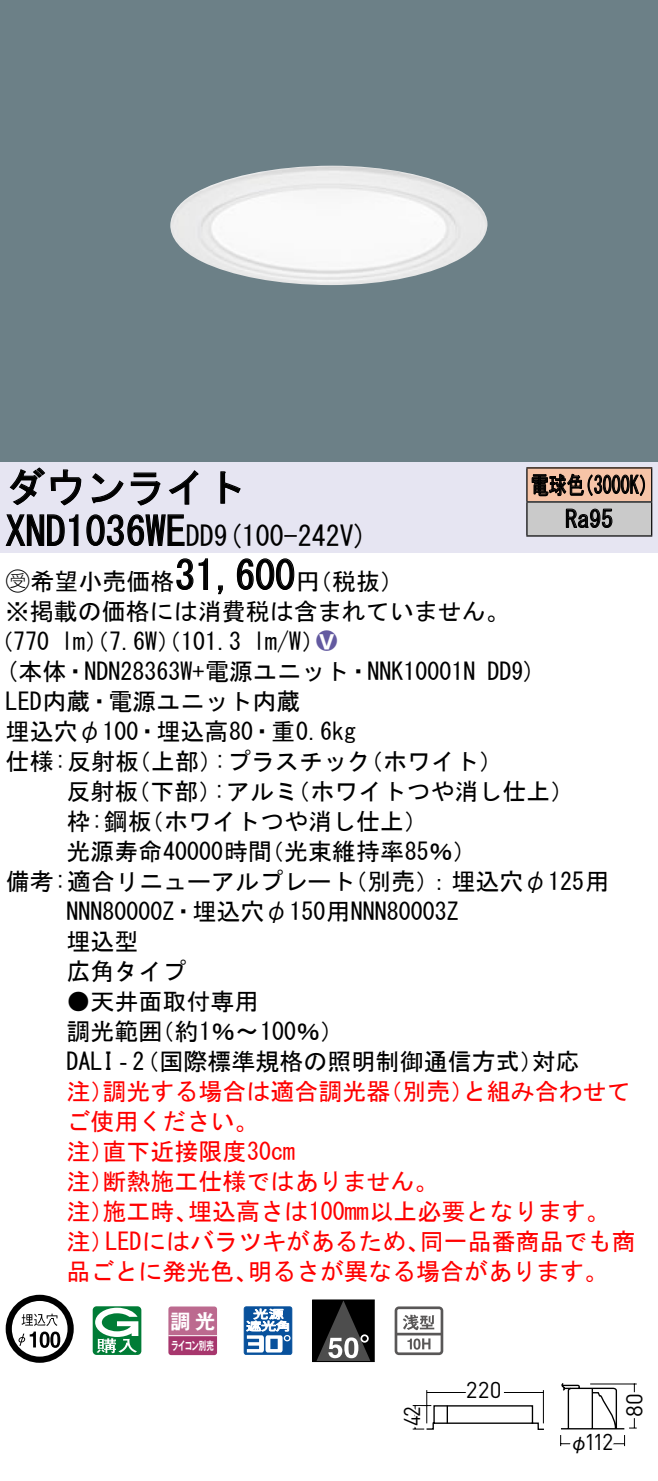
<style>
.page{position:relative;width:658px;height:1481px;background:#fff}
.page>*{position:absolute;margin:0;border:0;box-sizing:border-box;transform-origin:0 0}
.t1{font:40px "MS Gothic";color:#000}
.t2{font:28px "MS Gothic";color:#000}
.t3{font:24px/30px "MS Gothic";color:#000}
.t4{font:24px/30px "MS Gothic";color:#f00}
.t5{font:24px/34px "MS Gothic";color:#000;scale:.75 1}
.t6{font:24px "Ford Classification 1";color:#635aa0}
.t7{font:22.8px "DINOT";letter-spacing:-.03em;color:#000}
.t8{font:22.8px "DINOT";letter-spacing:-.03em;color:#000;scale:.95 1}
.t9{font:22.8px "DINOT";letter-spacing:-.03em;color:#000;scale:.9 1}
.t10{font:20px "Gothic MB101 Pro De Bold 90 pv RKSJ H";color:#fff}
.t11{font:20px "Gothic BBB Pro Medium 90 pv RKSJ H";color:#000;scale:.95 1}
.t12{font:11.6px "Gothic MB101 Pro De Bold 90 pv RKSJ H";letter-spacing:-.05em;color:#fff;scale:.65 1}
.s1{font-size:28px}
.s2{font-family:"Ford Classification 1"}
.s3{color:#fff}
</style>
<div class="page">
<div style="left:0;top:0;width:658px;height:462px;background:#6c8087"></div>
<img style="left:170px;top:166px;width:318px;height:119px">
<div style="left:0;top:462px;width:658px;height:90px;background:#e6e5f2"></div>
<svg style="left:9px;top:467px;width:73px;height:39px"></svg>
<svg style="left:91px;top:473px;width:33px;height:30px"></svg>
<svg style="left:130px;top:472px;width:30px;height:34px"></svg>
<svg style="left:168px;top:470px;width:30px;height:35px"></svg>
<svg style="left:220px;top:471px;width:21px;height:33px"></svg>
<svg style="left:5px;top:514px;width:74px;height:32px"></svg>
<svg style="left:86px;top:514px;width:99px;height:32px"></svg>
<svg style="left:176px;top:558px;width:32px;height:32px"></svg>
<svg style="left:218px;top:585px;width:5px;height:10px"></svg>
<svg style="left:236px;top:558px;width:59px;height:32px"></svg>
<svg style="left:6px;top:1295px;width:68px;height:68px"></svg>
<svg style="left:40px;top:1331px;width:10px;height:17px"></svg>
<svg style="left:50px;top:1331px;width:10px;height:17px"></svg>
<svg style="left:93px;top:1306px;width:48px;height:49px"></svg>
<svg style="left:168px;top:1306px;width:49px;height:49px;background:#b55984"></svg>
<hr style="left:168px;top:1335px;width:49px;height:1px;background:#fff">
<svg style="left:244px;top:1306px;width:48px;height:49px"></svg>
<div style="left:312px;top:1300px;width:62px;height:61px;background:#000"></div>
<svg style="left:317px;top:1301px;width:53px;height:59px"></svg>
<div style="left:312px;top:1299px;width:62px;height:63px;border:1px solid #000"></div>
<svg style="left:394px;top:1306px;width:49px;height:49px"></svg>
<div style="left:527px;top:468px;width:124px;height:34px;background:#f7c4a7"></div>
<div style="left:527px;top:502px;width:124px;height:34px;background:#cacaca"></div>
<hr style="left:526px;top:467px;width:126px;height:2px;background:#000">
<hr style="left:526px;top:468px;width:1px;height:33px;background:#000">
<hr style="left:651px;top:468px;width:1px;height:33px;background:#000">
<hr style="left:526px;top:501px;width:126px;height:2px;background:#000">
<hr style="left:526px;top:502px;width:1px;height:33px;background:#000">
<hr style="left:651px;top:502px;width:1px;height:33px;background:#000">
<hr style="left:526px;top:535px;width:126px;height:2px;background:#000">
<svg style="left:531px;top:473px;width:114px;height:24px"></svg>
<svg style="left:565px;top:508px;width:47px;height:20px"></svg>
<svg style="left:560px;top:1383px;width:77px;height:64px"></svg>
<svg style="left:412px;top:1390px;width:132px;height:40px"></svg>
<h1 class="t1" style="left:6px;top:467px;width:242px">ダウンライト</h1>
<p class="t2" style="left:214px;top:522px;width:155px">(9 100-242 (V</p>
<h1 class="t1" style="left:6px;top:511px;width:210px">XND1036WE<span class="s1">DD</span></h1>
<h1 class="t1" style="left:175px;top:555px;width:121px">31,600</h1>
<p class="t3" style="left:6px;top:566px;width:505px"><span class="s2">B</span>希望小売価格<br>※掲載の価格には消費税は含まれていません。</p>
<p class="t6" style="left:316px;top:629px;width:22px">2<span class="s3">8</span></p>
<p class="t3" style="left:296px;top:566px;width:109px">（円税抜(</p>
<p class="t3" style="left:253px;top:626px;width:73px">l m (W/</p>
<p class="t3" style="left:-11px;top:626px;width:62px">（770</p>
<p class="t3" style="left:61px;top:626px;width:182px">lm）（7.6 ）（W 101.3</p>
<p class="t5" style="left:565px;top:468px;width:65px;text-indent:-34px">電球色<br>Ra95</p>
<p class="t5" style="left:575px;top:468px;width:109px">（3000 (K</p>
<p class="t3" style="left:6px;top:656px;width:471px">(本体・NDN28363 +W 電源ユニット・NNK10001N</p>
<p class="t3" style="left:6px;top:686px;width:296px">LED内蔵・電源ユニット内蔵</p>
<p class="t3" style="left:6px;top:716px;width:352px">埋込穴φ100・埋込高80・重0.6kg</p>
<p class="t3" style="left:359px;top:746px;width:145px">（ホワイト(</p>
<p class="t3" style="left:487px;top:656px;width:50px">DD (9</p>
<p class="t3" style="left:214px;top:746px;width:158px">:プラスチック</p>
<p class="t3" style="left:6px;top:746px;width:135px">仕様:反射板</p>
<p class="t3" style="left:127px;top:746px;width:97px">（上部）</p>
<p class="t3" style="left:66px;top:776px;width:74px">反射板</p>
<p class="t3" style="left:126px;top:776px;width:97px">（下部）</p>
<p class="t3" style="left:213px;top:776px;width:86px">:アルミ</p>
<p class="t3" style="left:286px;top:776px;width:289px">（ホワイトつや消し仕上(</p>
<p class="t3" style="left:66px;top:806px;width:87px">枠:鋼板</p>
<p class="t3" style="left:140px;top:806px;width:290px">（ホワイトつや消し仕上(</p>
<p class="t3" style="left:66px;top:836px;width:207px">光源寿命40000時間</p>
<p class="t3" style="left:260px;top:836px;width:218px">（光束維持率85％(</p>
<p class="t3" style="left:66px;top:866px;width:394px;text-indent:-61px">備考:適合リニューアルプレート<br>NNN80000 ・Z 埋込穴φ150用NNN80003Z埋込型<br>広角タイプ</p>
<p class="t3" style="left:150px;top:986px;width:195px;text-indent:-84px">●天井面取付専用<br>（約1％〜100％(</p>
<p class="t3" style="left:343px;top:866px;width:267px">（別売：）埋込穴φ125用</p>
<p class="t3" style="left:66px;top:1016px;width:97px">調光範囲</p>
<p class="t3" style="left:66px;top:1046px;width:478px">DALI‐（2 国際標準規格の照明制御通信方式）</p>
<p class="t4" style="left:462px;top:1076px;width:169px">と組み合わせて</p>
<p class="t3" style="left:531px;top:1046px;width:49px">対応</p>
<p class="t4" style="left:102px;top:1076px;width:289px">調光する場合は適合調光器</p>
<p class="t4" style="left:378px;top:1076px;width:97px">（別売）</p>
<p class="t4" style="left:66px;top:1076px;width:49px">注）</p>
<p class="t4" style="left:66px;top:1106px;width:193px">ご使用ください。</p>
<p class="t4" style="left:102px;top:1136px;width:194px">直下近接限度30cm</p>
<p class="t4" style="left:102px;top:1136px;width:337px;text-indent:-36px">注）<br>断熱施工仕様ではありません。</p>
<p class="t4" style="left:66px;top:1166px;width:49px">注）</p>
<p class="t4" style="left:188px;top:1196px;width:423px">埋込高さは100mm以上必要となります。</p>
<p class="t4" style="left:102px;top:1196px;width:97px">施工時、</p>
<p class="t4" style="left:66px;top:1196px;width:49px">注）</p>
<p class="t4" style="left:66px;top:1226px;width:49px">注）</p>
<p class="t4" style="left:105px;top:1226px;width:326px">LEDにはバラツキがあるため、</p>
<p class="t4" style="left:420px;top:1226px;width:217px">同一品番商品でも商</p>
<p class="t4" style="left:66px;top:1256px;width:193px">品ごとに発光色、</p>
<p class="t4" style="left:248px;top:1256px;width:362px">明るさが異なる場合があります。</p>
<p class="t10" style="left:171px;top:1304px;width:46px">調光</p>
<p class="t12" style="left:171px;top:1335px;width:67px">ライコン別売</p>
<p class="t9" style="left:396px;top:1426px;width:24px;rotate:-90deg">42</p>
<p class="t7" style="left:466px;top:1374px;width:37px">220</p>
<p class="t8" style="left:584px;top:1426px;width:32px">112</p>
<p class="t11" style="left:569px;top:1426px;width:21px">φ</p>
<p class="t7" style="left:619px;top:1417px;width:25px;rotate:-90deg">80</p>
</div>
